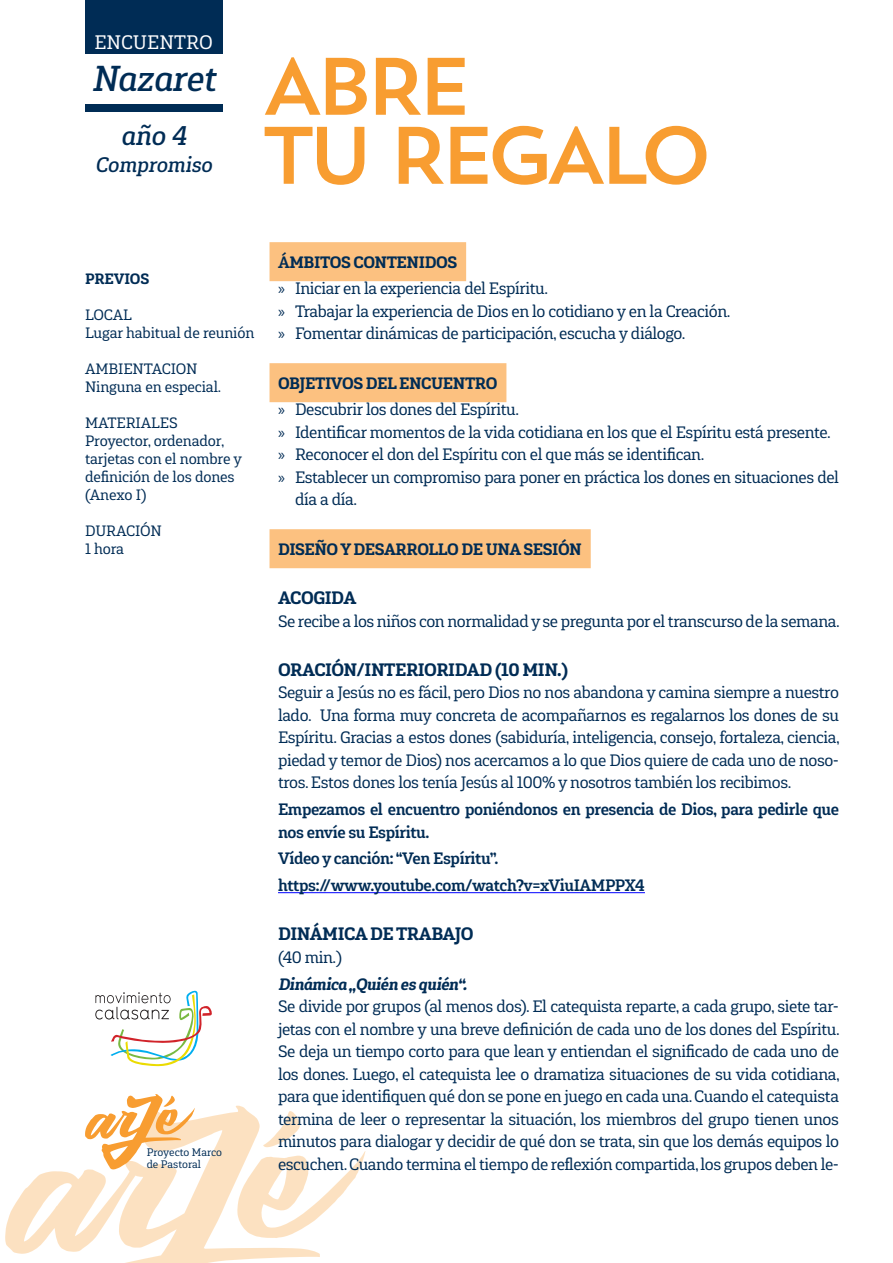
<style>
.page{position:relative;width:893px;height:1263px;background:#fff}
.page>*{position:absolute;margin:0;border:0;box-sizing:border-box;transform-origin:0 0}
.TITULO{font:81px "Trend Sans One";letter-spacing:-.14em;color:#f89d31}
.t1{font:italic 500 36px "Gaspo Slab";color:#002c55}
.t2{font:italic 500 27px "Gaspo Slab";color:#002c55}
.t3{font:italic 500 21px "Gaspo Slab";color:#002c55}
.t4{font:19.5px "Gaspo Slab";color:#fff}
.ladillo{font:900 18px "Gaspo Slab";letter-spacing:-.025em;color:#002c55}
.t5{font:16.5px/22.5px "Gaspo Slab";letter-spacing:-.025em;color:#002c55;text-align:justify}
.t6{font:700 16.5px/22.5px "Gaspo Slab";letter-spacing:-.025em;color:#002c55}
.ladillo_especial{font:900 16.5px "Gaspo Slab";letter-spacing:-.025em;color:#002c55}
.ladillo2{font:italic 900 16.5px "Gaspo Slab";letter-spacing:-.025em;color:#002c55}
.nota_letaral{font:15px/18px "Gaspo Slab";letter-spacing:-.01em;color:#002c55}
.nota_letaral-2{font:900 15px "Gaspo Slab";letter-spacing:-.01em;color:#002c55}
.t7{font:10.8px "Gaspo Slab";color:#002c55}
.s1{font-weight:700}
.s2{font-family:"Myriad Pro"}
</style>
<div class="page">
<div style="left:85px;top:1px;width:137px;height:53px;background:#002c55"></div>
<div style="left:85px;top:104px;width:137px;height:8px;background:#002c55"></div>
<svg style="left:5px;top:1105px;width:360px;height:158px"></svg>
<svg style="left:85px;top:1094px;width:110px;height:75px"></svg>
<svg style="left:95px;top:990px;width:117px;height:76px"></svg>
<div style="left:270px;top:242px;width:196px;height:39px;background:#fcc180"></div>
<div style="left:270px;top:363px;width:236px;height:39px;background:#fcc180"></div>
<div style="left:270px;top:529px;width:321px;height:39px;background:#fcc180"></div>
<hr style="left:278px;top:892px;width:367px;height:1px;background:#00f">
<p class="t4" style="left:94px;top:30px;width:120px">ENCUENTRO</p>
<p class="t1" style="left:92px;top:55px;width:126px">Nazaret</p>
<p class="t2" style="left:121px;top:118px;width:67px">año 4</p>
<p class="t3" style="left:95px;top:151px;width:118px">Compromiso</p>
<p class="TITULO" style="left:260px;top:34px;width:216px">ABRE</p>
<p class="TITULO" style="left:260px;top:103px;width:456px">TU REGALO</p>
<p class="nota_letaral-2" style="left:85px;top:269px;width:66px">PREVIOS</p>
<p class="nota_letaral" style="left:85px;top:306px;width:49px">LOCAL</p>
<p class="nota_letaral" style="left:85px;top:324px;width:171px">Lugar habitual de reunión</p>
<p class="nota_letaral" style="left:85px;top:360px;width:114px">AMBIENTACION</p>
<p class="nota_letaral" style="left:85px;top:378px;width:138px">Ninguna en especial.</p>
<p class="nota_letaral" style="left:85px;top:414px;width:94px">MATERIALES</p>
<p class="nota_letaral" style="left:85px;top:432px;width:158px">Proyector, ordenador, tarjetas con el nombre y definición de los dones (Anexo I)</p>
<p class="nota_letaral" style="left:85px;top:522px;width:78px">DURACIÓN</p>
<p class="nota_letaral" style="left:85px;top:540px;width:41px">1 hora</p>
<p class="t7" style="left:147px;top:1145px;width:77px">Proyecto Marco</p>
<p class="t7" style="left:147px;top:1157px;width:56px">de Pastoral</p>
<p class="ladillo_especial" style="left:278px;top:251px;width:181px"><span class="s1">Á</span>MBITOS CONTENIDOS</p>
<p class="t5" style="left:278px;top:277px;width:272px"><span class="s2">»</span> Iniciar en la experiencia del Espíritu.</p>
<p class="t5" style="left:278px;top:300px;width:454px"><span class="s2">»</span> Trabajar la experiencia de Dios en lo cotidiano y en la Creación.</p>
<p class="t5" style="left:278px;top:322px;width:409px"><span class="s2">»</span> Fomentar dinámicas de participación, escucha y diálogo.</p>
<p class="ladillo_especial" style="left:278px;top:372px;width:221px">OBJETIVOS DEL ENCUENTRO</p>
<p class="t5" style="left:278px;top:398px;width:243px"><span class="s2">»</span> Descubrir los dones del Espíritu.</p>
<p class="t5" style="left:278px;top:421px;width:554px"><span class="s2">»</span> Identificar momentos de la vida cotidiana en los que el Espíritu está presente.</p>
<p class="t5" style="left:278px;top:443px;width:428px"><span class="s2">»</span> Reconocer el don del Espíritu con el que más se identifican.</p>
<p class="t5" style="left:295px;top:466px;width:545px;text-indent:-17px"><span class="s2">»</span> Establecer un compromiso para poner en práctica los dones en situaciones del día a día.</p>
<p class="ladillo_especial" style="left:278px;top:538px;width:305px">DISEÑO Y DESARROLLO DE UNA SESIÓN</p>
<p class="ladillo" style="left:278px;top:586px;width:80px">ACOGIDA</p>
<p class="t5" style="left:278px;top:609px;width:563px">Se recibe a los niños con normalidad y se pregunta por el transcurso de la semana.</p>
<p class="ladillo" style="left:278px;top:657px;width:291px">ORACIÓN/INTERIORIDAD (10 MIN.)</p>
<p class="t5" style="left:278px;top:681px;width:563px">Seguir a Jesús no es fácil, pero Dios no nos abandona y camina siempre a nuestro lado. Una forma muy concreta de acompañarnos es regalarnos los dones de su Espíritu. Gracias a estos dones (sabiduría, inteligencia, consejo, fortaleza, ciencia, piedad y temor de Dios) nos acercamos a lo que Dios quiere de cada uno de noso&shy;tros. Estos dones los tenía Jesús al 100% y nosotros también los recibimos.</p>
<p class="t6" style="left:278px;top:798px;width:562px">Empezamos el encuentro poniéndonos en presencia de Dios, para pedirle que nos envíe su Espíritu.</p>
<p class="t6" style="left:278px;top:847px;width:222px">Vídeo y canción: “Ven Espíritu”.</p>
<p class="t6" style="left:278px;top:874px;width:368px">https://www.youtube.com/watch?v=xViuIAMPPX4</p>
<p class="ladillo" style="left:278px;top:922px;width:197px">DINÁMICA DE TRABAJO</p>
<p class="t5" style="left:278px;top:946px;width:66px">(40 min.)</p>
<p class="ladillo2" style="left:278px;top:973px;width:190px">Dinámica „Quién es quién“.</p>
<p class="t5" style="left:278px;top:995px;width:563px">Se divide por grupos (al menos dos). El catequista reparte, a cada grupo, siete tar&shy;jetas con el nombre y una breve definición de cada uno de los dones del Espíritu.<br>Se deja un tiempo corto para que lean y entiendan el significado de cada uno de los dones. Luego, el catequista lee o dramatiza situaciones de su vida cotidiana, para que identifiquen qué don se pone en juego en cada una. Cuando el catequista termina de leer o representar la situación, los miembros del grupo tienen unos minutos para dialogar y decidir de qué don se trata, sin que los demás equipos lo escuchen. Cuando termina el tiempo de reflexión compartida, los grupos deben le-</p>
</div>
